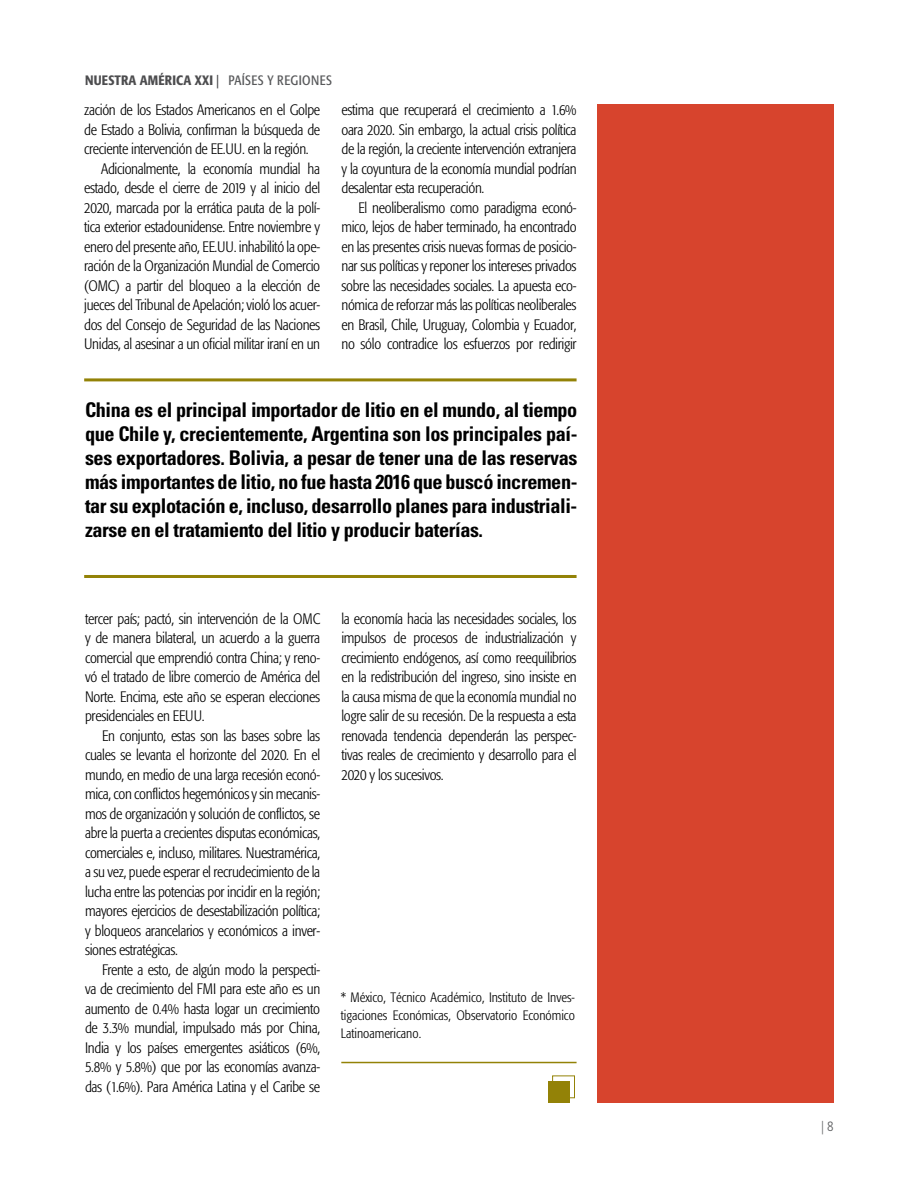
<style>
.page{position:relative;width:918px;height:1188px;background:#fff}
.page>*{position:absolute;margin:0;border:0;box-sizing:border-box;transform-origin:0 0}
.t1{font:700 condensed 20.25px/24px "Univers LT Std";letter-spacing:-.02em;color:#000;text-align:justify}
.t2{font:300 condensed 15px/19.5px "Formata";letter-spacing:-.02em;color:#000;text-align:justify}
.t3{font:300 condensed 13.5px/18px "Formata";color:#000;text-align:justify}
.t4{font:500 condensed 13.5px "Formata";letter-spacing:.02em;color:#4d4d4f}
.t5{font:condensed 13.5px "Formata";letter-spacing:.03em;color:#58595b}
.t6{font:300 condensed 13.5px "Frutiger LT Std";color:#58595b}
.s1{font-weight:400}
</style>
<div class="page">
<hr style="left:84px;top:575px;width:493px;height:3px;background:#938207">
<hr style="left:84px;top:378px;width:493px;height:3px;background:#938207">
<hr style="left:341px;top:1062px;width:236px;height:1px;background:#938207">
<div style="left:552px;top:1076px;width:23px;height:22px;border:1px solid #938207"></div>
<div style="left:548px;top:1081px;width:22px;height:22px;background:#938207"></div>
<div style="left:597px;top:105px;width:237px;height:998px;background:#d7442d"></div>
<p class="t5" style="left:229px;top:72px;width:105px">PAÍSES Y REGIONES</p>
<p class="t2" style="left:84px;top:100px;width:238px">zación de los Estados Americanos en el Golpe</p>
<p class="t2" style="left:84px;top:120px;width:238px">de Estado a Bolivia, confirman la búsqueda de</p>
<p class="t2" style="left:84px;top:139px;width:226px">creciente intervención de EE.UU. en la región.</p>
<p class="t2" style="left:101px;top:159px;width:220px">Adicionalmente, la economía mundial ha</p>
<p class="t2" style="left:84px;top:178px;width:237px">estado, desde el cierre de 2019 y al inicio del</p>
<p class="t2" style="left:84px;top:198px;width:237px">2020, marcada por la errática pauta de la polí-</p>
<p class="t2" style="left:84px;top:217px;width:237px">tica exterior estadounidense. Entre noviembre y</p>
<p class="t2" style="left:84px;top:237px;width:237px">enero del presente año, EE.UU. inhabilitó la ope-</p>
<p class="t2" style="left:84px;top:256px;width:237px">ración de la Organización Mundial de Comercio</p>
<p class="t2" style="left:84px;top:276px;width:237px">(OMC) a partir del bloqueo a la elección de</p>
<p class="t2" style="left:84px;top:295px;width:237px">jueces del Tribunal de Apelación; violó los acuer-</p>
<p class="t2" style="left:84px;top:315px;width:238px">dos del Consejo de Seguridad de las Naciones</p>
<p class="t2" style="left:84px;top:334px;width:238px">Unidas, al asesinar a un oficial militar iraní en un</p>
<p class="t4" style="left:85px;top:72px;width:136px">NUESTRA AMÉRICA XXI <span class="s1">|</span></p>
<p class="t2" style="left:341px;top:100px;width:237px">estima que recuperará el crecimiento a 1.6% oara 2020. Sin embargo, la actual crisis política de la región, la creciente intervención extranjera y la coyuntura de la economía mundial podrían desalentar esta recuperación.</p>
<p class="t2" style="left:341px;top:198px;width:237px;text-indent:17px">El neoliberalismo como paradigma econó&shy;mico, lejos de haber terminado, ha encontrado en las presentes crisis nuevas formas de posicio&shy;nar sus políticas y reponer los intereses privados sobre las necesidades sociales. La apuesta eco&shy;nómica de reforzar más las políticas neoliberales en Brasil, Chile, Uruguay, Colombia y Ecuador, no sólo contradice los esfuerzos por redirigir</p>
<p class="t1" style="left:85px;top:398px;width:494px">China es el principal importador de litio en el mundo, al tiempo que Chile y, crecientemente, Argentina son los principales paí&shy;ses exportadores. Bolivia, a pesar de tener una de las reservas más importantes de litio, no fue hasta 2016 que buscó incremen&shy;tar su explotación e, incluso, desarrollo planes para industriali&shy;zarse en el tratamiento del litio y producir baterías.</p>
<p class="t2" style="left:85px;top:609px;width:237px">tercer país; pactó, sin intervención de la OMC y de manera bilateral, un acuerdo a la guerra comercial que emprendió contra China; y reno&shy;vó el tratado de libre comercio de América del Norte. Encima, este año se esperan elecciones presidenciales en EEUU.</p>
<p class="t2" style="left:85px;top:726px;width:237px;text-indent:17px">En conjunto, estas son las bases sobre las cuales se levanta el horizonte del 2020. En el mundo, en medio de una larga recesión econó&shy;mica, con conflictos hegemónicos y sin mecanis&shy;mos de organización y solución de conflictos, se abre la puerta a crecientes disputas económicas, comerciales e, incluso, militares. Nuestramérica, a su vez, puede esperar el recrudecimiento de la lucha entre las potencias por incidir en la región; mayores ejercicios de desestabilización política; y bloqueos arancelarios y económicos a inver&shy;siones estratégicas.</p>
<p class="t2" style="left:85px;top:960px;width:237px;text-indent:17px">Frente a esto, de algún modo la perspecti&shy;va de crecimiento del FMI para este año es un aumento de 0.4% hasta logar un crecimiento de 3.3% mundial, impulsado más por China, India y los países emergentes asiáticos (6%, 5.8% y 5.8%) que por las economías avanza&shy;das (1.6%). Para América Latina y el Caribe se</p>
<p class="t2" style="left:341px;top:609px;width:237px">la economía hacia las necesidades sociales, los impulsos de procesos de industrialización y crecimiento endógenos, así como reequilibrios en la redistribución del ingreso, sino insiste en la causa misma de que la economía mundial no logre salir de su recesión. De la respuesta a esta renovada tendencia dependerán las perspec&shy;tivas reales de crecimiento y desarrollo para el 2020 y los sucesivos.</p>
<p class="t3" style="left:341px;top:988px;width:236px">* México, Técnico Académico, Instituto de Inves&shy;tigaciones Económicas, Observatorio Económico Latinoamericano.</p>
<p class="t6" style="left:821px;top:1118px;width:14px">| 8</p>
</div>
